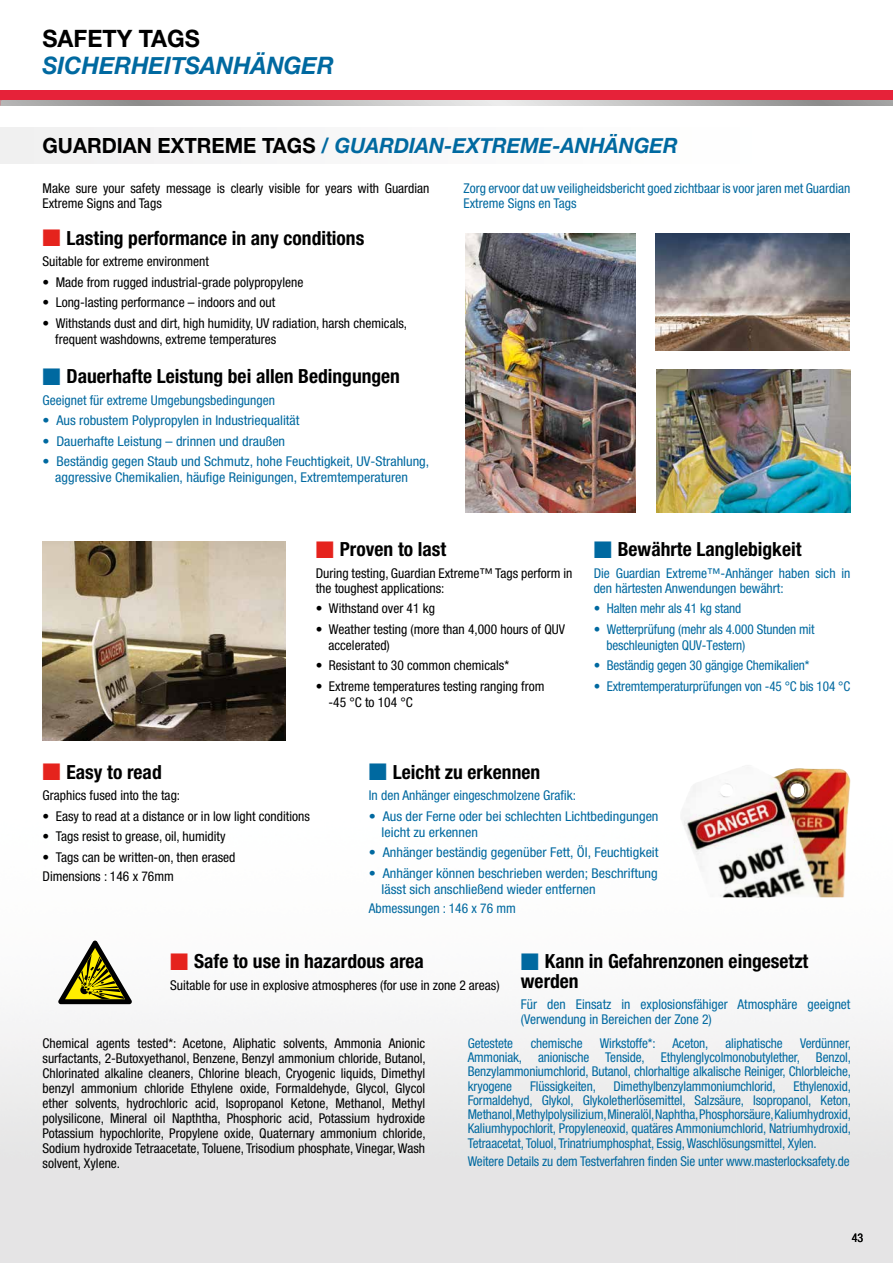
<style>
.page{position:relative;width:893px;height:1263px;background:#fff}
.page>*{position:absolute;margin:0;border:0;box-sizing:border-box;transform-origin:0 0}
.t1{font:italic 700 24px "Helvetica Neue";color:#0069a0}
.t2{font:700 24px "Helvetica Neue LT Std";color:#000}
.t3{font:italic 700 21px "Helvetica Neue";color:#0069a0}
.t4{font:700 condensed 19.5px/19.5px "Helvetica Neue";color:#000}
.t5{font:condensed 13.5px/14.2px "Helvetica Neue";color:#0069a0}
.t6{font:condensed 13.5px/15px "Helvetica Neue";color:#000}
.t7{font:condensed 13.5px/16.2px "Helvetica Neue LT Std";color:#000}
.t8{font:condensed 13.5px/16.2px "Helvetica Neue LT Std";color:#0069a0;scale:1.05 1}
.t9{font:condensed 13.5px/16.2px "Helvetica Neue LT Std";color:#0069a0}
.t10{font:condensed 12px "Helvetica Neue LT Std";color:#000}
.s1{font-family:"Helvetica Neue LT Std";font-style:normal;color:#000}
.s2{color:#e5231d}
.s3{color:#0069a0}
</style>
<div class="page">
<div style="left:0;top:90px;width:893px;height:16px;background:#e62239"></div>
<svg style="left:1px;top:100px;width:892px;height:6px;background:#b6b6b5"></svg>
<div style="left:0;top:128px;width:766px;height:36px;background:#f8f7f8"></div>
<img style="left:680px;top:768px;width:170px;height:129px">
<img style="left:43px;top:542px;width:243px;height:199px">
<img style="left:656px;top:370px;width:194px;height:142px">
<img style="left:655px;top:234px;width:195px;height:117px">
<img style="left:465px;top:234px;width:170px;height:278px">
<svg style="left:58px;top:940px;width:74px;height:64px"></svg>
<h1 class="t2" style="left:43px;top:24px;width:159px">SAFETY TAGS</h1>
<h1 class="t1" style="left:43px;top:47px;width:293px">SICHERHEITSANHÄNGER</h1>
<h2 class="t3" style="left:43px;top:129px;width:637px"><span class="s1">GUARDIAN EXTREME TAGS</span> / GUARDIAN-EXTREME-ANHÄNGER</h2>
<p class="t6" style="left:43px;top:181px;width:388px">Make sure your safety message is clearly visible for years with Guardian<br>Extreme Signs and Tags</p>
<p class="t5" style="left:463px;top:181px;width:388px;line-height:15px">Zorg ervoor dat uw veiligheidsbericht goed zichtbaar is voor jaren met Guardian<br>Extreme Signs en Tags</p>
<h3 class="t4" style="left:43px;top:228px;width:323px"><span class="s2">■</span> Lasting performance in any conditions</h3>
<p class="t6" style="left:43px;top:254px;width:168px">Suitable for extreme environment</p>
<p class="t7" style="left:43px;top:274px;width:262px">• Made from rugged industrial-grade polypropylene</p>
<p class="t7" style="left:43px;top:294px;width:234px">• Long-lasting performance – indoors and out</p>
<p class="t7" style="left:55px;top:315px;width:353px;text-indent:-13px">• Withstands dust and dirt, high humidity, UV radiation, harsh chemicals, frequent washdowns, extreme temperatures</p>
<h3 class="t4" style="left:43px;top:366px;width:359px"><span class="s3">■</span> Dauerhafte Leistung bei allen Bedingungen</h3>
<p class="t5" style="left:43px;top:393px;width:234px">Geeignet für extreme Umgebungsbedingungen</p>
<p class="t8" style="left:43px;top:412px;width:246px">• Aus robustem Polypropylen in Industriequalität</p>
<p class="t8" style="left:43px;top:433px;width:233px">• Dauerhafte Leistung – drinnen und draußen</p>
<p class="t8" style="left:55px;top:453px;width:358px;text-indent:-13px">• Beständig gegen Staub und Schmutz, hohe Feuchtigkeit, UV-Strahlung, aggressive Chemikalien, häufige Reinigungen, Extremtemperaturen</p>
<h3 class="t4" style="left:316px;top:539px;width:132px"><span class="s2">■</span> Proven to last</h3>
<p class="t6" style="left:316px;top:565px;width:258px">During testing, Guardian Extreme™ Tags perform in the toughest applications:</p>
<p class="t7" style="left:316px;top:600px;width:121px">• Withstand over 41 kg</p>
<p class="t7" style="left:328px;top:621px;width:238px;text-indent:-13px">• Weather testing (more than 4,000 hours of QUV accelerated)</p>
<p class="t7" style="left:316px;top:657px;width:195px">• Resistant to 30 common chemicals*</p>
<p class="t7" style="left:328px;top:678px;width:217px;text-indent:-13px">• Extreme temperatures testing ranging from -45 °C to 104 °C</p>
<h3 class="t4" style="left:594px;top:539px;width:209px"><span class="s3">■</span> Bewährte Langlebigkeit</h3>
<p class="t5" style="left:594px;top:565px;width:258px;line-height:15px">Die Guardian Extreme™-Anhänger haben sich in den härtesten Anwendungen bewährt:</p>
<p class="t9" style="left:594px;top:600px;width:149px">• Halten mehr als 41 kg stand</p>
<p class="t9" style="left:606px;top:621px;width:210px;text-indent:-13px">• Wetterprüfung (mehr als 4.000 Stunden mit beschleunigten QUV-Testern)</p>
<p class="t9" style="left:594px;top:657px;width:217px">• Beständig gegen 30 gängige Chemikalien*</p>
<p class="t9" style="left:594px;top:678px;width:258px">• Extremtemperaturprüfungen von -45 °C bis 104 °C</p>
<h3 class="t4" style="left:43px;top:762px;width:121px"><span class="s2">■</span> Easy to read</h3>
<p class="t6" style="left:43px;top:788px;width:139px">Graphics fused into the tag:</p>
<p class="t7" style="left:43px;top:808px;width:269px">• Easy to read at a distance or in low light conditions</p>
<p class="t7" style="left:43px;top:828px;width:184px">• Tags resist to grease, oil, humidity</p>
<p class="t7" style="left:43px;top:849px;width:194px">• Tags can be written-on, then erased</p>
<p class="t6" style="left:43px;top:868px;width:133px">Dimensions : 146 x 76mm</p>
<h3 class="t4" style="left:369px;top:762px;width:173px"><span class="s3">■</span> Leicht zu erkennen</h3>
<p class="t5" style="left:369px;top:788px;width:209px">In den Anhänger eingeschmolzene Grafik:</p>
<p class="t8" style="left:382px;top:808px;width:265px;text-indent:-13px">• Aus der Ferne oder bei schlechten Lichtbedingungen leicht zu erkennen</p>
<p class="t8" style="left:369px;top:844px;width:277px">• Anhänger beständig gegenüber Fett, Öl, Feuchtigkeit</p>
<p class="t8" style="left:382px;top:865px;width:264px;text-indent:-13px">• Anhänger können beschrieben werden; Beschriftung lässt sich anschließend wieder entfernen</p>
<p class="t5" style="left:369px;top:901px;width:149px">Abmessungen : 146 x 76 mm</p>
<h3 class="t4" style="left:170px;top:951px;width:255px"><span class="s2">■</span> Safe to use in hazardous area</h3>
<p class="t6" style="left:170px;top:977px;width:331px">Suitable for use in explosive atmospheres (for use in zone 2 areas)</p>
<h3 class="t4" style="left:521px;top:951px;width:289px"><span class="s3">■</span> Kann in Gefahrenzonen eingesetzt werden</h3>
<p class="t5" style="left:521px;top:997px;width:331px;line-height:15px">Für den Einsatz in explosionsfähiger Atmosphäre geeignet (Verwendung in Bereichen der Zone 2)</p>
<p class="t5" style="left:468px;top:1036px;width:385px;text-align:justify;text-indent:332px">Verdünner, Ammoniak, anionische Tenside, Ethylenglycolmonobutylether, Benzol, Benzylammoniumchlorid, Butanol, chlorhaltige alkalische Reiniger, Chlorbleiche, kryogene</p>
<p class="t6" style="left:43px;top:1035px;width:385px;text-align:justify">Chemical agents tested*: Acetone, Aliphatic solvents, Ammonia Anionic surfactants, 2-Butoxyethanol, Benzene, Benzyl ammonium chloride, Butanol, Chlorinated alkaline cleaners, Chlorine bleach, Cryogenic liquids, Dimethyl benzyl ammonium chloride Ethylene oxide, Formaldehyde, Glycol, Glycol ether solvents, hydrochloric acid, Isopropanol Ketone, Methanol, Methyl polysilicone, Mineral oil Napththa, Phosphoric acid, Potassium hydroxide Potassium hypochlorite, Propylene oxide, Quaternary ammonium chloride, Sodium hydroxide Tetraacetate, Toluene, Trisodium phosphate, Vinegar, Wash solvent, Xylene.</p>
<p class="t5" style="left:468px;top:1036px;width:47px">Getestete</p>
<p class="t5" style="left:531px;top:1036px;width:53px">chemische</p>
<p class="t5" style="left:600px;top:1036px;width:110px">Wirkstoffe*: Aceton,</p>
<p class="t5" style="left:725px;top:1036px;width:59px">aliphatische</p>
<p class="t5" style="left:530px;top:1079px;width:67px">Flüssigkeiten,</p>
<p class="t5" style="left:613px;top:1079px;width:164px">Dimethylbenzylammoniumchlorid,</p>
<p class="t5" style="left:468px;top:1079px;width:385px;text-align:justify;text-indent:326px">Ethylenoxid, Formaldehyd, Glykol, Glykoletherlösemittel, Salzsäure, Isopropanol, Keton, Methanol, Methylpolysilizium, Mineralöl, Naphtha, Phosphorsäure, Kaliumhydroxid, Kaliumhypochlorit, Propyleneoxid, quatäres Ammoniumchlorid, Natriumhydroxid, Tetraacetat, Toluol, Trinatriumphosphat, Essig, Waschlösungsmittel, Xylen.</p>
<p class="t5" style="left:468px;top:1154px;width:383px">Weitere Details zu dem Testverfahren finden Sie unter www.masterlocksafety.de</p>
<p class="t10" style="left:852px;top:1230px;width:13px">43</p>
</div>
